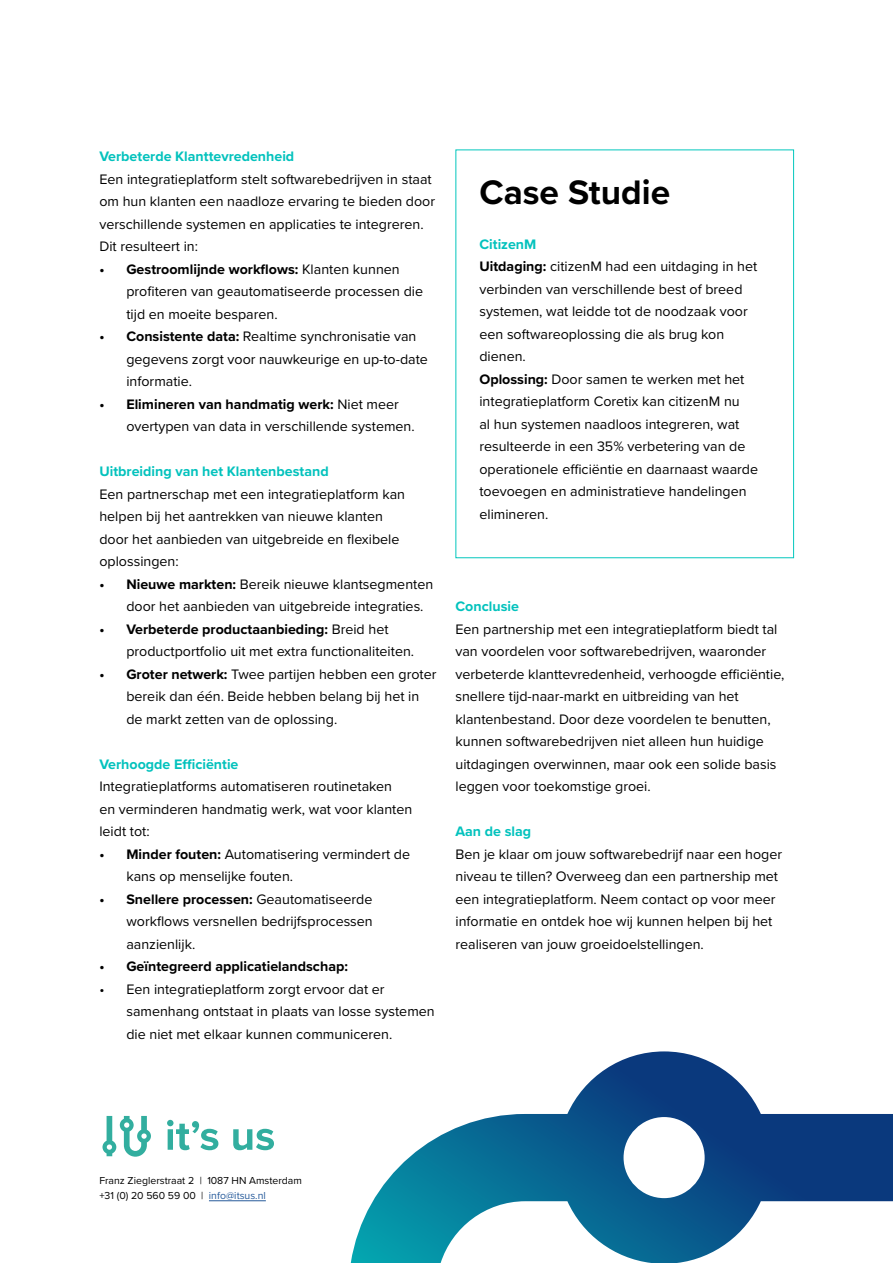
<style>
.page{position:relative;width:893px;height:1263px;background:#fff}
.page>*{position:absolute;margin:0;border:0;box-sizing:border-box;transform-origin:0 0}
.t1{font:700 35.25px "Proxima Nova";color:#000}
.t2{font:14.25px/22.5px "Proxima Nova";color:#000}
.t3{font:700 14.25px "Proxima Nova";color:#03c2bd}
.t4{font:700 14.25px "Proxima Nova";color:#000}
.t5{font:10.5px/15px "Proxima Nova";color:#000}
.s1{font-weight:700}
.s2{font-weight:700;color:#03c2bd}
.s3{color:#275b9b}
</style>
<div class="page">
<hr style="left:209px;top:1200px;width:57px;height:1px;background:#275b9b">
<svg style="left:102px;top:1116px;width:49px;height:41px"></svg>
<svg style="left:167px;top:1120px;width:51px;height:30px"></svg>
<svg style="left:233px;top:1129px;width:41px;height:21px"></svg>
<svg style="left:351px;top:1051px;width:542px;height:212px"></svg>
<p class="t3" style="left:99px;top:146px;width:196px">Verbeterde Klanttevredenheid</p>
<p class="t2" style="left:99px;top:167px;width:337px">Een integratieplatform stelt softwarebedrijven in staat om hun klanten een naadloze ervaring te bieden door verschillende systemen en applicaties te integreren.<br>Dit resulteert in:</p>
<p class="t2" style="left:126px;top:257px;width:298px;text-indent:-27px"><span class="s1">• Gestroomlijnde workflows:</span> Klanten kunnen profiteren van geautomatiseerde processen die tijd en moeite besparen.</p>
<p class="t2" style="left:126px;top:325px;width:303px;text-indent:-27px"><span class="s1">• Consistente data:</span> Realtime synchronisatie van gegevens zorgt voor nauwkeurige en up-to-date informatie.</p>
<p class="t2" style="left:126px;top:392px;width:290px;text-indent:-27px"><span class="s1">• Elimineren van handmatig werk:</span> Niet meer overtypen van data in verschillende systemen.</p>
<p class="t3" style="left:99px;top:461px;width:231px">Uitbreiding van het Klantenbestand</p>
<p class="t2" style="left:99px;top:482px;width:307px">Een partnerschap met een integratieplatform kan helpen bij het aantrekken van nieuwe klanten door het aanbieden van uitgebreide en flexibele oplossingen:</p>
<p class="t2" style="left:126px;top:572px;width:308px;text-indent:-27px"><span class="s1">• Nieuwe markten:</span> Bereik nieuwe klantsegmenten door het aanbieden van uitgebreide integraties.</p>
<p class="t2" style="left:126px;top:617px;width:289px;text-indent:-27px"><span class="s1">• Verbeterde productaanbieding:</span> Breid het productportfolio uit met extra functionaliteiten.</p>
<p class="t2" style="left:126px;top:662px;width:312px;text-indent:-27px"><span class="s1">• Groter netwerk:</span> Twee partijen hebben een groter bereik dan één. Beide hebben belang bij het in de markt zetten van de oplossing.</p>
<p class="t3" style="left:99px;top:753px;width:141px">Verhoogde Efficiëntie</p>
<p class="t2" style="left:99px;top:775px;width:314px">Integratieplatforms automatiseren routinetaken<br>en verminderen handmatig werk, wat voor klanten leidt tot:</p>
<p class="t2" style="left:126px;top:842px;width:285px;text-indent:-27px"><span class="s1">• Minder fouten:</span> Automatisering vermindert de kans op menselijke fouten.</p>
<p class="t2" style="left:126px;top:887px;width:248px;text-align:justify;text-indent:-27px"><span class="s1">• Snellere processen:</span> Geautomatiseerde workflows versnellen bedrijfsprocessen aanzienlijk.</p>
<p class="t4" style="left:99px;top:956px;width:250px">• Geïntegreerd applicatielandschap:</p>
<p class="t2" style="left:126px;top:977px;width:310px;text-indent:-27px">• Een integratieplatform zorgt ervoor dat er samenhang ontstaat in plaats van losse systemen die niet met elkaar kunnen communiceren.</p>
<h1 class="t1" style="left:479px;top:166px;width:192px">Case Studie</h1>
<p class="t2" style="left:479px;top:232px;width:280px"><span class="s2">CitizenM<br></span><span class="s1">Uitdaging:</span> citizenM had een uitdaging in het verbinden van verschillende best of breed systemen, wat leidde tot de noodzaak voor een softwareoplossing die als brug kon dienen.<br><span class="s1">Oplossing:</span> Door samen te werken met het integratieplatform Coretix kan citizenM nu<br>al hun systemen naadloos integreren, wat resulteerde in een 35% verbetering van de operationele efficiëntie en daarnaast waarde toevoegen en administratieve handelingen elimineren.</p>
<p class="t3" style="left:455px;top:596px;width:65px">Conclusie</p>
<p class="t2" style="left:455px;top:617px;width:331px">Een partnership met een integratieplatform biedt tal van voordelen voor softwarebedrijven, waaronder verbeterde klanttevredenheid, verhoogde efficiëntie, snellere tijd-naar-markt en uitbreiding van het klantenbestand. Door deze voordelen te benutten, kunnen softwarebedrijven niet alleen hun huidige uitdagingen overwinnen, maar ook een solide basis leggen voor toekomstige groei.</p>
<p class="t3" style="left:455px;top:821px;width:77px">Aan de slag</p>
<p class="t2" style="left:455px;top:842px;width:328px">Ben je klaar om jouw softwarebedrijf naar een hoger niveau te tillen? Overweeg dan een partnership met een integratieplatform. Neem contact op voor meer informatie en ontdek hoe wij kunnen helpen bij het realiseren van jouw groeidoelstellingen.</p>
<p class="t5" style="left:99px;top:1173px;width:204px">Franz Zieglerstraat 2 | 1087 HN Amsterdam +31 (0) 20 560 59 00 | <span class="s3">info@itsus.nl</span></p>
</div>
